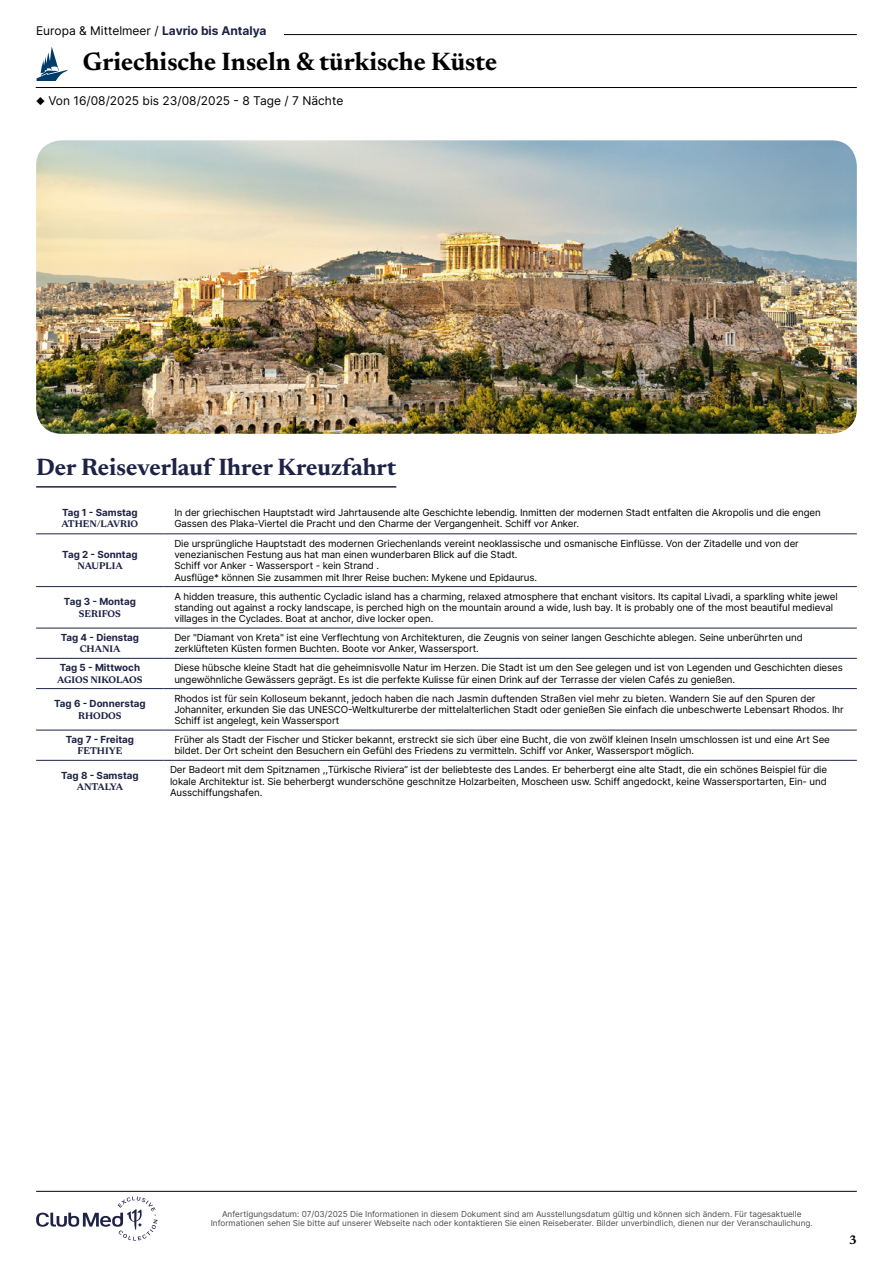
<style>
.page{position:relative;width:893px;height:1263px;background:#fff}
.page>*{position:absolute;margin:0;border:0;box-sizing:border-box;transform-origin:0 0}
.t1{font:700 25.5px "Newsreader 24 pt";color:#000}
.t2{font:700 24px "Newsreader 24 pt";color:#1e2346}
.t3{font:700 12.6px "Newsreader 24 pt";color:#000}
.t4{font:12px "Inter";color:#000}
.t5{font:9.75px/11.2px "Inter";letter-spacing:-.01em;color:#000}
.t6{font:700 9.75px "Inter";color:#1e2346}
.t7{font:700 9.75px "Newsreader 24 pt";color:#1e2346}
.t8{font:700 9.75px "Newsreader 24 pt";letter-spacing:-.05em;color:#1e2346}
.t9{font:8.25px/9px "Inter";color:#4d4d4d;text-align:center}
.s1{font-weight:700;color:#1e2346}
</style>
<div class="page">
<hr style="left:107px;top:34px;width:750px;height:1px;background:#000">
<hr style="left:36px;top:87px;width:821px;height:1px;background:#000">
<svg style="left:36px;top:47px;width:32px;height:34px"></svg>
<div style="left:36px;top:26px;width:248px;height:17px;background:#fff"></div>
<img style="left:36px;top:140px;width:821px;height:294px">
<hr style="left:36px;top:486px;width:360px;height:2px;background:#1e2346">
<hr style="left:36px;top:534px;width:128px;height:1px;background:#1e2346">
<hr style="left:164px;top:534px;width:693px;height:1px;background:#1e2346">
<hr style="left:36px;top:586px;width:128px;height:1px;background:#1e2346">
<hr style="left:164px;top:586px;width:693px;height:1px;background:#1e2346">
<hr style="left:36px;top:628px;width:128px;height:1px;background:#1e2346">
<hr style="left:164px;top:628px;width:693px;height:1px;background:#1e2346">
<hr style="left:36px;top:658px;width:128px;height:1px;background:#1e2346">
<hr style="left:164px;top:658px;width:693px;height:1px;background:#1e2346">
<hr style="left:36px;top:688px;width:128px;height:1px;background:#1e2346">
<hr style="left:164px;top:688px;width:693px;height:1px;background:#1e2346">
<hr style="left:36px;top:730px;width:128px;height:1px;background:#1e2346">
<hr style="left:36px;top:760px;width:128px;height:1px;background:#1e2346">
<hr style="left:164px;top:730px;width:693px;height:1px;background:#1e2346">
<hr style="left:164px;top:760px;width:693px;height:1px;background:#1e2346">
<svg style="left:36px;top:1196px;width:122px;height:44px"></svg>
<hr style="left:36px;top:1191px;width:821px;height:1px;background:#000">
<p class="t4" style="left:36px;top:22px;width:232px">Europa &amp; Mittelmeer / <span class="s1">Lavrio bis Antalya</span></p>
<h1 class="t1" style="left:83px;top:43px;width:416px">Griechische Inseln &amp; türkische Küste</h1>
<p class="t4" style="left:36px;top:92px;width:309px">◆ Von 16/08/2025 bis 23/08/2025 - 8 Tage / 7 Nächte</p>
<h2 class="t2" style="left:36px;top:450px;width:362px">Der Reiseverlauf Ihrer Kreuzfahrt</h2>
<p class="t6" style="left:62px;top:506px;width:77px">Tag 1 - Samstag</p>
<p class="t7" style="left:62px;top:517px;width:78px">ATHEN/LAVRIO</p>
<p class="t5" style="left:174px;top:507px;width:648px">In der griechischen Hauptstadt wird Jahrtausende alte Geschichte lebendig. Inmitten der modernen Stadt entfalten die Akropolis und die engen<br>Gassen des Plaka-Viertel die Pracht und den Charme der Vergangenheit. Schiff vor Anker.</p>
<p class="t6" style="left:62px;top:547px;width:77px">Tag 2 - Sonntag</p>
<p class="t7" style="left:77px;top:559px;width:47px">NAUPLIA</p>
<p class="t5" style="left:174px;top:537px;width:626px">Die ursprüngliche Hauptstadt des modernen Griechenlands vereint neoklassische und osmanische Einflüsse. Von der Zitadelle und von der venezianischen Festung aus hat man einen wunderbaren Blick auf die Stadt.<br>Schiff vor Anker - Wassersport - kein Strand .<br>Ausflüge* können Sie zusammen mit Ihrer Reise buchen: Mykene und Epidaurus.</p>
<p class="t6" style="left:64px;top:595px;width:73px">Tag 3 - Montag</p>
<p class="t7" style="left:79px;top:606px;width:43px">SERIFOS</p>
<p class="t5" style="left:174px;top:590px;width:665px">A hidden treasure, this authentic Cycladic island has a charming, relaxed atmosphere that enchant visitors. Its capital Livadi, a sparkling white jewel standing out against a rocky landscape, is perched high on the mountain around a wide, lush bay. It is probably one of the most beautiful medieval villages in the Cyclades. Boat at anchor, dive locker open.</p>
<p class="t6" style="left:61px;top:630px;width:80px">Tag 4 - Dienstag</p>
<p class="t7" style="left:80px;top:642px;width:42px">CHANIA</p>
<p class="t5" style="left:174px;top:632px;width:630px">Der "Diamant von Kreta" ist eine Verflechtung von Architekturen, die Zeugnis von seiner langen Geschichte ablegen. Seine unberührten und zerklüfteten Küsten formen Buchten. Boote vor Anker, Wassersport.</p>
<p class="t6" style="left:60px;top:661px;width:82px">Tag 5 - Mittwoch</p>
<p class="t7" style="left:57px;top:672px;width:87px">AGIOS NIKOLAOS</p>
<p class="t5" style="left:174px;top:662px;width:670px">Diese hübsche kleine Stadt hat die geheimnisvolle Natur im Herzen. Die Stadt ist um den See gelegen und ist von Legenden und Geschichten dieses ungewöhnliche Gewässers geprägt. Es ist die perfekte Kulisse für einen Drink auf der Terrasse der vielen Cafés zu genießen.</p>
<p class="t6" style="left:54px;top:697px;width:93px">Tag 6 - Donnerstag</p>
<p class="t7" style="left:78px;top:708px;width:45px">RHODOS</p>
<p class="t5" style="left:174px;top:692px;width:671px">Rhodos ist für sein Kolloseum bekannt, jedoch haben die nach Jasmin duftenden Straßen viel mehr zu bieten. Wandern Sie auf den Spuren der<br>Johanniter, erkunden Sie das UNESCO-Weltkulturerbe der mittelalterlichen Stadt oder genießen Sie einfach die unbeschwerte Lebensart Rhodos. Ihr<br>Schiff ist angelegt, kein Wassersport</p>
<p class="t6" style="left:66px;top:732px;width:70px">Tag 7 - Freitag</p>
<p class="t7" style="left:78px;top:744px;width:46px">FETHIYE</p>
<p class="t5" style="left:174px;top:734px;width:657px">Früher als Stadt der Fischer und Sticker bekannt, erstreckt sie sich über eine Bucht, die von zwölf kleinen Inseln umschlossen ist und eine Art See bildet. Der Ort scheint den Besuchern ein Gefühl des Friedens zu vermitteln. Schiff vor Anker, Wassersport möglich.</p>
<p class="t6" style="left:61px;top:768px;width:79px">Tag 8 - Samstag</p>
<p class="t8" style="left:77px;top:780px;width:48px">ANTALYA</p>
<p class="t5" style="left:170px;top:764px;width:659px;text-align:justify">Der Badeort mit dem Spitznamen ,,Türkische Riviera’’ ist der beliebteste des Landes. Er beherbergt eine alte Stadt, die ein schönes Beispiel für die lokale Architektur ist. Sie beherbergt wunderschöne geschnitze Holzarbeiten, Moscheen usw. Schiff angedockt, keine Wassersportarten, Ein- und Ausschiffungshafen.</p>
<p class="t9" style="left:211px;top:1209px;width:604px">Anfertigungsdatum: 07/03/2025 Die Informationen in diesem Dokument sind am Ausstellungsdatum gültig und können sich ändern. Für tagesaktuelle<br>Informationen sehen Sie bitte auf unserer Webseite nach oder kontaktieren Sie einen Reiseberater. Bilder unverbindlich, dienen nur der Veranschaulichung.</p>
<p class="t3" style="left:849px;top:1230px;width:9px">3</p>
</div>
